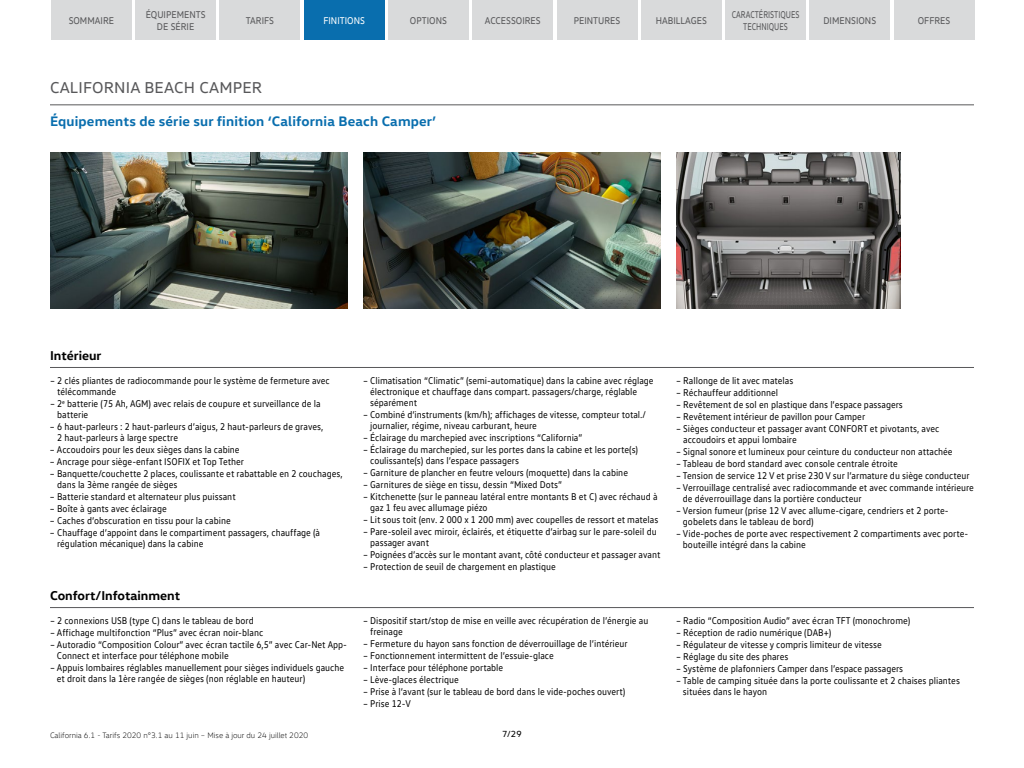
<style>
.page{position:relative;width:1024px;height:768px;background:#fff}
.page>*{position:absolute;margin:0;border:0;box-sizing:border-box;transform-origin:0 0}
.t1{font:16px "VW Head";letter-spacing:.01em;color:#58585a}
.t2{font:700 14px "VW Head";letter-spacing:.01em;color:#096eae}
.t3{font:700 13px "VW Head";color:#000}
.t4{font:10px/11px "VW Text";color:#000;scale:.92 1}
.t5{font:10px/12px "VW Head";color:#58585a;text-align:center;scale:.9 1}
.t6{font:10px/12px "VW Head";color:#58585a;text-align:center;scale:.75 1}
.t7{font:10px "VW Head";color:#fff;scale:.9 1}
.t8{font:9px "VW Head";color:#000}
.t9{font:300 8px "VW Head";color:#000}
</style>
<div class="page">
<hr style="left:50px;top:367px;width:924px;height:1px;background:#58585a">
<hr style="left:50px;top:607px;width:924px;height:1px;background:#58585a">
<img style="left:363px;top:152px;width:298px;height:157px">
<img style="left:676px;top:152px;width:225px;height:157px">
<img style="left:50px;top:152px;width:298px;height:157px">
<hr style="left:50px;top:105px;width:924px;height:1px;background:#58585a">
<div style="left:304px;top:0;width:81px;height:40px;background:#096eae"></div>
<div style="left:135px;top:0;width:81px;height:40px;background:#d9dadb"></div>
<div style="left:472px;top:0;width:81px;height:40px;background:#d9dadb"></div>
<div style="left:220px;top:0;width:80px;height:40px;background:#d9dadb"></div>
<div style="left:388px;top:0;width:81px;height:40px;background:#d9dadb"></div>
<div style="left:557px;top:0;width:80px;height:40px;background:#d9dadb"></div>
<div style="left:641px;top:0;width:81px;height:40px;background:#d9dadb"></div>
<div style="left:809px;top:0;width:81px;height:40px;background:#d9dadb"></div>
<div style="left:894px;top:0;width:80px;height:40px;background:#d9dadb"></div>
<div style="left:51px;top:0;width:81px;height:40px;background:#d9dadb"></div>
<div style="left:725px;top:0;width:81px;height:40px;background:#d9dadb"></div>
<p class="t5" style="left:146px;top:9px;width:68px">ÉQUIPEMENTS<br>DE SÉRIE</p>
<p class="t6" style="left:732px;top:9px;width:92px">CARACTÉRISTIQUES<br>TECHNIQUES</p>
<p class="t5" style="left:69px;top:15px;width:52px">SOMMAIRE</p>
<p class="t5" style="left:246px;top:15px;width:33px">TARIFS</p>
<p class="t5" style="left:410px;top:15px;width:43px">OPTIONS</p>
<p class="t5" style="left:485px;top:15px;width:63px">ACCESSOIRES</p>
<p class="t5" style="left:574px;top:15px;width:53px">PEINTURES</p>
<p class="t5" style="left:656px;top:15px;width:58px">HABILLAGES</p>
<p class="t5" style="left:823px;top:15px;width:60px">DIMENSIONS</p>
<p class="t5" style="left:918px;top:15px;width:38px">OFFRES</p>
<p class="t7" style="left:323px;top:15px;width:48px">FINITIONS</p>
<h1 class="t1" style="left:50px;top:77px;width:214px">CALIFORNIA BEACH CAMPER</h1>
<h2 class="t2" style="left:50px;top:112px;width:388px">Équipements de série sur finition ‘California Beach Camper’</h2>
<h3 class="t3" style="left:50px;top:347px;width:53px">Intérieur</h3>
<p class="t4" style="left:57px;top:375px;width:298px;text-indent:-7px">– 2 clés pliantes de radiocommande pour le système de fermeture avec télécommande</p>
<p class="t4" style="left:57px;top:398px;width:288px;text-indent:-7px">– 2<sup>e</sup> batterie (75 Ah, AGM) avec relais de coupure et surveillance de la batterie</p>
<p class="t4" style="left:57px;top:421px;width:291px;text-indent:-7px">– 6 haut-parleurs : 2 haut-parleurs d’aigus, 2 haut-parleurs de graves,<br>2 haut-parleurs à large spectre</p>
<p class="t4" style="left:50px;top:444px;width:208px">– Accoudoirs pour les deux sièges dans la cabine</p>
<p class="t4" style="left:50px;top:456px;width:212px">– Ancrage pour siège-enfant ISOFIX et Top Tether</p>
<p class="t4" style="left:57px;top:468px;width:312px;text-indent:-7px">– Banquette/couchette 2 places, coulissante et rabattable en 2 couchages, dans la 3ème rangée de sièges</p>
<p class="t4" style="left:50px;top:491px;width:203px">– Batterie standard et alternateur plus puissant</p>
<p class="t4" style="left:50px;top:503px;width:128px">– Boîte à gants avec éclairage</p>
<p class="t4" style="left:50px;top:515px;width:198px">– Caches d’obscuration en tissu pour la cabine</p>
<p class="t4" style="left:57px;top:527px;width:287px;text-indent:-7px">– Chauffage d’appoint dans le compartiment passagers, chauffage (à régulation mécanique) dans la cabine</p>
<h3 class="t3" style="left:50px;top:587px;width:132px">Confort/Infotainment</h3>
<p class="t4" style="left:50px;top:615px;width:223px">– 2 connexions USB (type C) dans le tableau de bord</p>
<p class="t4" style="left:50px;top:627px;width:233px">– Affichage multifonction “Plus” avec écran noir-blanc</p>
<p class="t4" style="left:57px;top:639px;width:317px;text-indent:-7px">– Autoradio “Composition Colour” avec écran tactile 6,5” avec Car-Net App-<br>Connect et interface pour téléphone mobile</p>
<p class="t4" style="left:57px;top:662px;width:314px;text-indent:-7px">– Appuis lombaires réglables manuellement pour sièges individuels gauche et droit dans la 1ère rangée de sièges (non réglable en hauteur)</p>
<p class="t4" style="left:370px;top:375px;width:310px;text-indent:-7px">– Climatisation “Climatic” (semi-automatique) dans la cabine avec réglage électronique et chauffage dans compart. passagers/charge, réglable séparément</p>
<p class="t4" style="left:370px;top:409px;width:301px;text-indent:-7px">– Combiné d’instruments (km/h); affichages de vitesse, compteur total./ journalier, régime, niveau carburant, heure</p>
<p class="t4" style="left:363px;top:432px;width:240px">– Éclairage du marchepied avec inscriptions “California”</p>
<p class="t4" style="left:370px;top:444px;width:293px;text-indent:-7px">– Éclairage du marchepied, sur les portes dans la cabine et les porte(s) coulissante(s) dans l’espace passagers</p>
<p class="t4" style="left:363px;top:467px;width:290px">– Garniture de plancher en feutre velours (moquette) dans la cabine</p>
<p class="t4" style="left:363px;top:479px;width:218px">– Garnitures de siège en tissu, dessin “Mixed Dots”</p>
<p class="t4" style="left:370px;top:491px;width:314px;text-indent:-7px">– Kitchenette (sur le panneau latéral entre montants B et C) avec réchaud à gaz 1 feu avec allumage piézo</p>
<p class="t4" style="left:363px;top:514px;width:323px">– Lit sous toit (env. 2 000 x 1 200 mm) avec coupelles de ressort et matelas</p>
<p class="t4" style="left:370px;top:526px;width:313px;text-indent:-7px">– Pare-soleil avec miroir, éclairés, et étiquette d’airbag sur le pare-soleil du passager avant</p>
<p class="t4" style="left:363px;top:549px;width:325px">– Poignées d’accès sur le montant avant, côté conducteur et passager avant</p>
<p class="t4" style="left:363px;top:561px;width:211px">– Protection de seuil de chargement en plastique</p>
<p class="t4" style="left:370px;top:615px;width:304px;text-indent:-7px">– Dispositif start/stop de mise en veille avec récupération de l’énergie au freinage</p>
<p class="t4" style="left:363px;top:638px;width:289px">– Fermeture du hayon sans fonction de déverrouillage de l’intérieur</p>
<p class="t4" style="left:363px;top:650px;width:209px">– Fonctionnement intermittent de l’essuie-glace</p>
<p class="t4" style="left:363px;top:662px;width:154px">– Interface pour téléphone portable</p>
<p class="t4" style="left:363px;top:674px;width:106px">– Lève-glaces électrique</p>
<p class="t4" style="left:363px;top:686px;width:287px">– Prise à l’avant (sur le tableau de bord dans le vide-poches ouvert)</p>
<p class="t4" style="left:363px;top:698px;width:54px">– Prise 12-V</p>
<p class="t9" style="left:50px;top:730px;width:260px">California 6.1 - Tarifs 2020 n°3.1 au 11 juin – Mise à jour du 24 juillet 2020</p>
<p class="t8" style="left:502px;top:728px;width:21px">7/29</p>
<p class="t4" style="left:676px;top:375px;width:129px">– Rallonge de lit avec matelas</p>
<p class="t4" style="left:676px;top:387px;width:112px">– Réchauffeur additionnel</p>
<p class="t4" style="left:676px;top:399px;width:248px">– Revêtement de sol en plastique dans l’espace passagers</p>
<p class="t4" style="left:676px;top:411px;width:207px">– Revêtement intérieur de pavillon pour Camper</p>
<p class="t4" style="left:683px;top:423px;width:280px;text-indent:-7px">– Sièges conducteur et passager avant CONFORT et pivotants, avec accoudoirs et appui lombaire</p>
<p class="t4" style="left:676px;top:446px;width:302px">– Signal sonore et lumineux pour ceinture du conducteur non attachée</p>
<p class="t4" style="left:676px;top:458px;width:243px">– Tableau de bord standard avec console centrale étroite</p>
<p class="t4" style="left:676px;top:470px;width:321px">– Tension de service 12 V et prise 230 V sur l’armature du siège conducteur</p>
<p class="t4" style="left:683px;top:482px;width:318px;text-indent:-7px">– Verrouillage centralisé avec radiocommande et avec commande intérieure de déverrouillage dans la portière conducteur</p>
<p class="t4" style="left:683px;top:505px;width:290px;text-indent:-7px">– Version fumeur (prise 12 V avec allume-cigare, cendriers et 2 porte&shy;gobelets dans le tableau de bord)</p>
<p class="t4" style="left:683px;top:528px;width:312px;text-indent:-7px">– Vide-poches de porte avec respectivement 2 compartiments avec porte&shy;bouteille intégré dans la cabine</p>
<p class="t4" style="left:676px;top:615px;width:256px">– Radio “Composition Audio” avec écran TFT (monochrome)</p>
<p class="t4" style="left:676px;top:627px;width:170px">– Réception de radio numérique (DAB+)</p>
<p class="t4" style="left:676px;top:639px;width:225px">– Régulateur de vitesse y compris limiteur de vitesse</p>
<p class="t4" style="left:676px;top:651px;width:124px">– Réglage du site des phares</p>
<p class="t4" style="left:676px;top:663px;width:249px">– Système de plafonniers Camper dans l’espace passagers</p>
<p class="t4" style="left:683px;top:675px;width:303px;text-indent:-7px">– Table de camping située dans la porte coulissante et 2 chaises pliantes situées dans le hayon</p>
</div>
